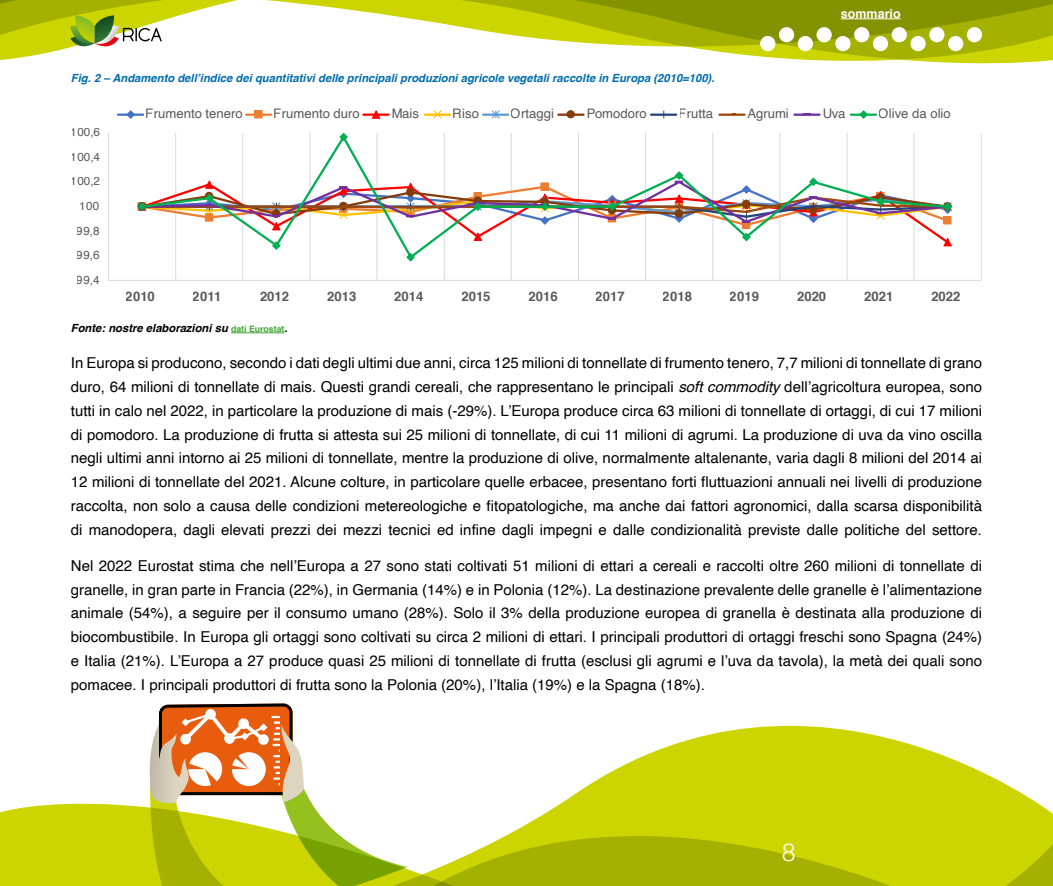
<style>
.page{position:relative;width:1053px;height:886px;background:#fff}
.page>*{position:absolute;margin:0;border:0;box-sizing:border-box;transform-origin:0 0}
.t1{font:300 25px "Helvetica";color:#fff}
.t2{font:15px/23.8px "Helvetica";color:#000;text-align:justify}
.t3{font:13.12px "Helvetica";color:#595959}
.t4{font:700 13.12px "Helvetica";color:#595959}
.t5{font:700 12.5px "Helvetica";color:#fff}
.t6{font:11.62px "Helvetica";color:#595959}
.t7{font:italic 700 11.25px "Helvetica";color:#006eab}
.t8{font:italic 700 11.25px "Helvetica";color:#000}
.s1{font-style:normal;font-size:8.75px;color:#3fa535}
.s2{font-style:italic}
</style>
<div class="page">
<svg style="left:158px;top:703px;width:135px;height:23px;background:#c76934"></svg>
<svg style="left:70px;top:726px;width:969px;height:78px"></svg>
<svg style="left:0;top:804px;width:1052px;height:82px;background:#c7d125"></svg>
<svg style="left:920px;top:61px;width:123px;height:2px"></svg>
<svg style="left:651px;top:46px;width:401px;height:15px;fill:#cdd500"></svg>
<svg style="left:389px;top:0;width:663px;height:46px;background:#a9b51d"></svg>
<svg style="left:0;top:0;width:389px;height:60px"></svg>
<hr style="left:840px;top:19px;width:60px;height:1px;background:#fff">
<div style="left:760px;top:36px;width:15px;height:15px;background:#fff;border-radius:50%"></div>
<div style="left:835px;top:36px;width:15px;height:15px;background:#fff;border-radius:50%"></div>
<div style="left:910px;top:36px;width:15px;height:15px;background:#fff;border-radius:50%"></div>
<div style="left:778px;top:27px;width:16px;height:15px;background:#fff;border-radius:50%"></div>
<div style="left:854px;top:27px;width:15px;height:15px;background:#fff;border-radius:50%"></div>
<div style="left:929px;top:27px;width:15px;height:15px;background:#fff;border-radius:50%"></div>
<div style="left:797px;top:36px;width:15px;height:15px;background:#fff;border-radius:50%"></div>
<div style="left:872px;top:36px;width:16px;height:15px;background:#fff;border-radius:50%"></div>
<div style="left:947px;top:36px;width:16px;height:15px;background:#fff;border-radius:50%"></div>
<div style="left:816px;top:27px;width:15px;height:15px;background:#fff;border-radius:50%"></div>
<div style="left:891px;top:27px;width:15px;height:15px;background:#fff;border-radius:50%"></div>
<div style="left:966px;top:27px;width:15px;height:15px;background:#fff;border-radius:50%"></div>
<hr style="left:231px;top:333px;width:53px;height:1px;background:#3fa535">
<hr style="left:980px;top:133px;width:1px;height:147px;background:#d9d9d9">
<hr style="left:913px;top:133px;width:1px;height:147px;background:#d9d9d9">
<hr style="left:846px;top:133px;width:1px;height:147px;background:#d9d9d9">
<hr style="left:779px;top:133px;width:1px;height:147px;background:#d9d9d9">
<hr style="left:712px;top:133px;width:1px;height:147px;background:#d9d9d9">
<hr style="left:645px;top:133px;width:1px;height:147px;background:#d9d9d9">
<hr style="left:578px;top:133px;width:1px;height:147px;background:#d9d9d9">
<hr style="left:510px;top:133px;width:1px;height:147px;background:#d9d9d9">
<hr style="left:444px;top:133px;width:1px;height:147px;background:#d9d9d9">
<hr style="left:376px;top:133px;width:1px;height:147px;background:#d9d9d9">
<hr style="left:309px;top:133px;width:1px;height:147px;background:#d9d9d9">
<hr style="left:242px;top:133px;width:1px;height:147px;background:#d9d9d9">
<hr style="left:175px;top:133px;width:1px;height:147px;background:#d9d9d9">
<hr style="left:108px;top:133px;width:1px;height:147px;background:#d9d9d9">
<hr style="left:108px;top:280px;width:873px;height:1px;background:#d9d9d9">
<svg style="left:309px;top:133px;width:606px;height:37px"></svg>
<svg style="left:338px;top:133px;width:11px;height:9px"></svg>
<svg style="left:137px;top:170px;width:815px;height:92px"></svg>
<hr style="left:118px;top:114px;width:25px;height:2px;background:#4472c4">
<svg style="left:126px;top:110px;width:10px;height:9px"></svg>
<hr style="left:246px;top:114px;width:25px;height:2px;background:#ed7d31">
<div style="left:255px;top:111px;width:7px;height:7px;background:#ed7d31"></div>
<div style="left:254px;top:110px;width:8px;height:8px;border:1px solid #ed7d31"></div>
<hr style="left:363px;top:114px;width:25px;height:2px;background:#f00">
<svg style="left:371px;top:110px;width:10px;height:9px"></svg>
<hr style="left:425px;top:114px;width:25px;height:2px;background:#ffc000">
<svg style="left:432px;top:110px;width:11px;height:9px"></svg>
<hr style="left:483px;top:114px;width:25px;height:2px;background:#5b9bd5">
<svg style="left:490px;top:110px;width:11px;height:9px"></svg>
<hr style="left:558px;top:114px;width:25px;height:2px;background:#843c0c">
<div style="left:567px;top:111px;width:7px;height:7px;background:#843c0c;border-radius:50%"></div>
<div style="left:566px;top:110px;width:9px;height:8px;border:1px solid #843c0c;border-radius:50%"></div>
<hr style="left:651px;top:114px;width:25px;height:2px;background:#264478">
<svg style="left:659px;top:111px;width:8px;height:7px"></svg>
<hr style="left:719px;top:114px;width:25px;height:2px;background:#9e480e">
<hr style="left:794px;top:114px;width:25px;height:2px;background:#7030a0">
<hr style="left:850px;top:114px;width:25px;height:2px;background:#00b050">
<svg style="left:858px;top:110px;width:10px;height:9px"></svg>
<p class="t7" style="left:71px;top:69px;width:645px">Fig. 2 – Andamento dell’indice dei quantitativi delle principali produzioni agricole vegetali raccolte in Europa (2010=100).</p>
<p class="t5" style="left:840px;top:3px;width:61px">sommario</p>
<p class="t6" style="left:71px;top:123px;width:31px">100,6</p>
<p class="t6" style="left:71px;top:148px;width:31px">100,4</p>
<p class="t6" style="left:71px;top:172px;width:31px">100,2</p>
<p class="t6" style="left:80px;top:197px;width:21px">100</p>
<p class="t6" style="left:77px;top:222px;width:24px">99,8</p>
<p class="t6" style="left:77px;top:246px;width:24px">99,6</p>
<p class="t6" style="left:77px;top:271px;width:24px">99,4</p>
<p class="t3" style="left:146px;top:104px;width:98px">Frumento tenero</p>
<p class="t3" style="left:274px;top:104px;width:87px">Frumento duro</p>
<p class="t3" style="left:391px;top:104px;width:29px">Mais</p>
<p class="t3" style="left:453px;top:104px;width:28px">Riso</p>
<p class="t3" style="left:511px;top:104px;width:44px">Ortaggi</p>
<p class="t3" style="left:586px;top:104px;width:62px">Pomodoro</p>
<p class="t3" style="left:678px;top:104px;width:36px">Frutta</p>
<p class="t3" style="left:747px;top:104px;width:43px">Agrumi</p>
<p class="t3" style="left:822px;top:104px;width:25px">Uva</p>
<p class="t3" style="left:878px;top:104px;width:74px">Olive da olio</p>
<p class="t4" style="left:126px;top:286px;width:31px">2010</p>
<p class="t4" style="left:193px;top:286px;width:30px">2011</p>
<p class="t4" style="left:260px;top:286px;width:31px">2012</p>
<p class="t4" style="left:327px;top:286px;width:31px">2013</p>
<p class="t4" style="left:394px;top:286px;width:31px">2014</p>
<p class="t4" style="left:461px;top:286px;width:31px">2015</p>
<p class="t4" style="left:528px;top:286px;width:31px">2016</p>
<p class="t4" style="left:595px;top:286px;width:31px">2017</p>
<p class="t4" style="left:662px;top:286px;width:31px">2018</p>
<p class="t4" style="left:730px;top:286px;width:31px">2019</p>
<p class="t4" style="left:797px;top:286px;width:31px">2020</p>
<p class="t4" style="left:864px;top:286px;width:31px">2021</p>
<p class="t4" style="left:931px;top:286px;width:31px">2022</p>
<p class="t8" style="left:71px;top:319px;width:218px">Fonte: nostre elaborazioni su <span class="s1">dati Eurostat</span>.</p>
<p class="t2" style="left:71px;top:352px;width:912px">In Europa si producono, secondo i dati degli ultimi due anni, circa 125 milioni di tonnellate di frumento tenero, 7,7 milioni di tonnellate di grano duro, 64 milioni di tonnellate di mais. Questi grandi cereali, che rappresentano le principali <span class="s2">soft commodity</span> dell’agricoltura europea, sono tutti in calo nel 2022, in particolare la produzione di mais (-29%). L’Europa produce circa 63 milioni di tonnellate di ortaggi, di cui 17 milioni di pomodoro. La produzione di frutta si attesta sui 25 milioni di tonnellate, di cui 11 milioni di agrumi. La produzione di uva da vino oscilla negli ultimi anni intorno ai 25 milioni di tonnellate, mentre la produzione di olive, normalmente altalenante, varia dagli 8 milioni del 2014 ai 12 milioni di tonnellate del 2021. Alcune colture, in particolare quelle erbacee, presentano forti fluttuazioni annuali nei livelli di produzione raccolta, non solo a causa delle condizioni metereologiche e fitopatologiche, ma anche dai fattori agronomici, dalla scarsa disponibilità di manodopera, dagli elevati prezzi dei mezzi tecnici ed infine dagli impegni e dalle condizionalità previste dalle politiche del settore.</p>
<p class="t2" style="left:71px;top:554px;width:912px">Nel 2022 Eurostat stima che nell’Europa a 27 sono stati coltivati 51 milioni di ettari a cereali e raccolti oltre 260 milioni di tonnellate di granelle, in gran parte in Francia (22%), in Germania (14%) e in Polonia (12%). La destinazione prevalente delle granelle è l’alimentazione animale (54%), a seguire per il consumo umano (28%). Solo il 3% della produzione europea di granella è destinata alla produzione di biocombustibile. In Europa gli ortaggi sono coltivati su circa 2 milioni di ettari. I principali produttori di ortaggi freschi sono Spagna (24%) e Italia (21%). L’Europa a 27 produce quasi 25 milioni di tonnellate di frutta (esclusi gli agrumi e l’uva da tavola), la metà dei quali sono pomacee. I principali produttori di frutta sono la Polonia (20%), l’Italia (19%) e la Spagna (18%).</p>
<h1 class="t1" style="left:781px;top:831px;width:15px">8</h1>
</div>
